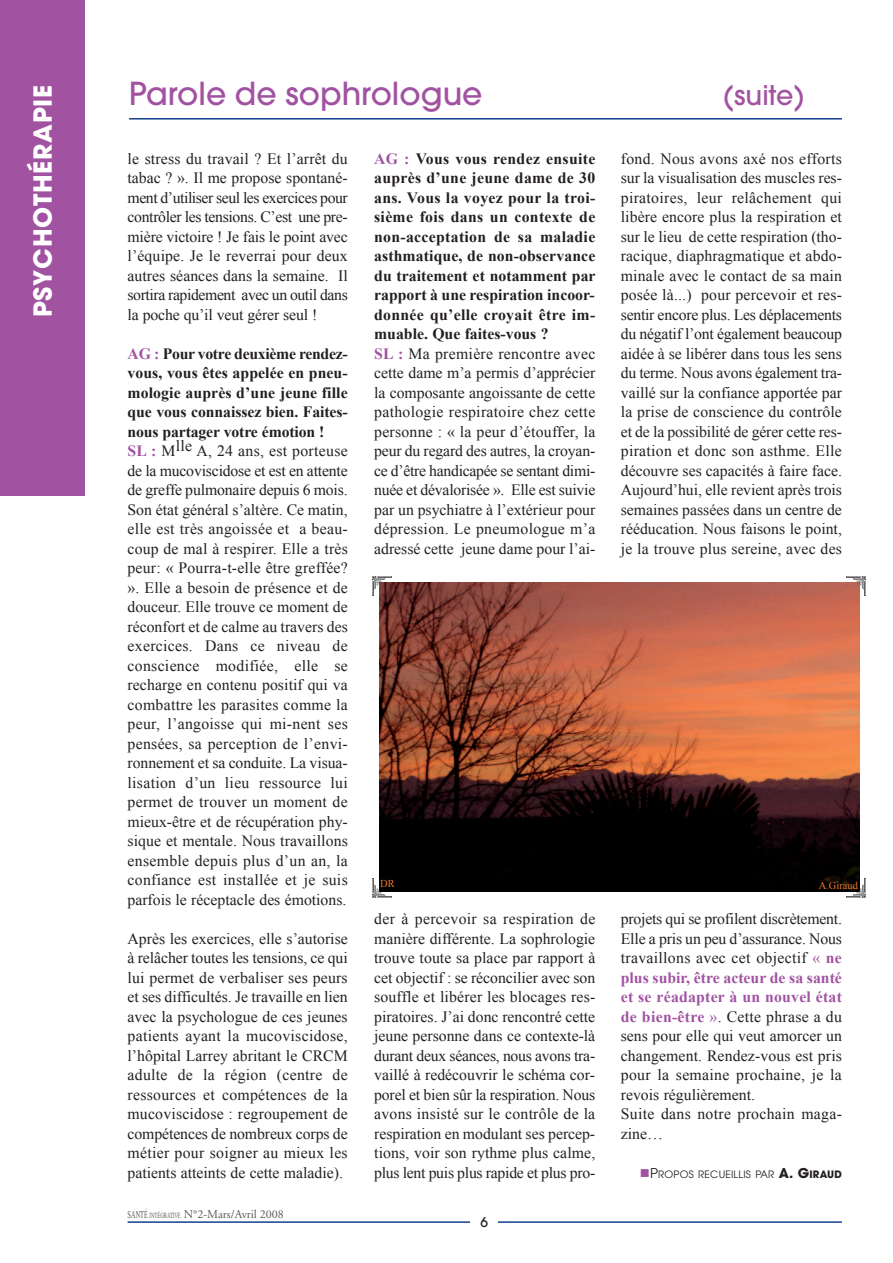
<style>
.page{position:relative;width:893px;height:1263px;background:#fff}
.page>*{position:absolute;margin:0;border:0;box-sizing:border-box;transform-origin:0 0}
.t1{font:500 31.5px "Avant Garde";color:#a153a1}
.t2{font:500 27px "Avant Garde";color:#a153a1}
.t3{font:700 24.75px "Avant Garde";letter-spacing:.03em;color:#fff}
.t4{font:15.75px/19.5px "Times New Roman";letter-spacing:.005em;color:#231f20;text-align:justify}
.t5{font:500 13.5px "Avant Garde";color:#231f20}
.t6{font:12px "Adobe Garamond";color:#57585a}
.t7{font:10.5px "Times New Roman";color:#f27927}
.t8{font:10.2px "Avant Garde";letter-spacing:.02em;color:#231f20}
.s1{font-weight:700;color:#a153a1}
.s2{font-weight:700}
.s3{font-family:"Times New Roman";font-size:10.5px}
.s4{font-family:"Times New Roman";font-size:7.8px}
.s5{color:#a153a1}
.s6{font-size:16.05px}
.s7{font-size:13.5px}
.s8{font-weight:700;font-size:13.5px}
</style>
<div class="page">
<div style="left:0;top:0;width:85px;height:495px;background:#a153a1"></div>
<hr style="left:128px;top:1221px;width:714px;height:2px;background:#13418e">
<div style="left:470px;top:1207px;width:28px;height:28px;background:#fff"></div>
<hr style="left:129px;top:118px;width:713px;height:2px;background:#13418e">
<img style="left:379px;top:582px;width:480px;height:309px">
<img style="left:373px;top:576px;width:19px;height:19px">
<img style="left:846px;top:576px;width:19px;height:19px">
<svg style="left:859px;top:595px;width:6px;height:283px"></svg>
<img style="left:846px;top:878px;width:19px;height:19px">
<svg style="left:392px;top:891px;width:454px;height:1px"></svg>
<img style="left:373px;top:878px;width:19px;height:19px">
<h3 class="t3" style="left:33px;top:317px;width:234px;rotate:-90deg">PSYCHOTHÉRAPIE</h3>
<h1 class="t1" style="left:129px;top:82px;width:355px">Parole de sophrologue</h1>
<h2 class="t2" style="left:723px;top:85px;width:83px">(suite)</h2>
<p class="t4" style="left:621px;top:149px;width:223px">fond. Nous avons axé nos efforts sur la visualisation des muscles res&shy;piratoires, leur relâchement qui libère encore plus la respiration et sur le lieu de cette respiration (tho&shy;racique, diaphragmatique et abdo&shy;minale avec le contact de sa main posée là...) pour percevoir et res&shy;sentir encore plus. Les déplacements du négatif l’ont également beaucoup aidée à se libérer dans tous les sens du terme. Nous avons également tra&shy;vaillé sur la confiance apportée par la prise de conscience du contrôle et de la possibilité de gérer cette res&shy;piration et donc son asthme. Elle découvre ses capacités à faire face.<br>Aujourd’hui, elle revient après trois semaines passées dans un centre de rééducation. Nous faisons le point, je la trouve plus sereine, avec des</p>
<p class="t4" style="left:128px;top:149px;width:222px">le stress du travail ? Et l’arrêt du tabac ? ». Il me propose spontané&shy;ment d’utiliser seul les exercices pour contrôler les tensions. C’est une pre&shy;mière victoire ! Je fais le point avec l’équipe. Je le reverrai pour deux autres séances dans la semaine. Il sortira rapidement avec un outil dans la poche qu’il veut gérer seul !</p>
<p class="t4" style="left:128px;top:344px;width:222px;text-align:left"><span class="s1">AG :</span> <span class="s2">Pour votre deuxième rendez&shy;vous, vous êtes appelée en pneu&shy;mologie auprès d’une jeune fille que vous connaissez bien. Faites&shy;nous partager votre émotion !<br></span><span class="s1">SL :</span> Mlle A, 24 ans, est porteuse de la mucoviscidose et est en attente de greffe pulmonaire depuis 6 mois.<br>Son état général s’altère. Ce matin, elle est très angoissée et a beau&shy;coup de mal à respirer. Elle a très peur: « Pourra-t-elle être greffée? ». Elle a besoin de présence et de douceur. Elle trouve ce moment de réconfort et de calme au travers des exercices. Dans ce niveau de conscience modifiée, elle se recharge en contenu positif qui va combattre les parasites comme la peur, l’angoisse qui mi-nent ses pensées, sa perception de l’envi&shy;ronnement et sa conduite. La visua&shy;lisation d’un lieu ressource lui permet de trouver un moment de mieux-être et de récupération phy&shy;sique et mentale. Nous travaillons ensemble depuis plus d’un an, la confiance est installée et je suis parfois le réceptacle des émotions.</p>
<p class="t4" style="left:127px;top:929px;width:222px">Après les exercices, elle s’autorise à relâcher toutes les tensions, ce qui lui permet de verbaliser ses peurs et ses difficultés. Je travaille en lien avec la psychologue de ces jeunes patients ayant la mucoviscidose, l’hôpital Larrey abritant le CRCM adulte de la région (centre de ressources et compétences de la mucoviscidose : regroupement de compétences de nombreux corps de métier pour soigner au mieux les patients atteints de cette maladie).</p>
<p class="t6" style="left:128px;top:1209px;width:158px"><span class="s3">SANTÉ</span> <span class="s4">INTÉGRATIVE</span> N°2-Mars/Avril 2008</p>
<p class="t4" style="left:374px;top:149px;width:223px;text-align:left"><span class="s1">AG :</span> <span class="s2">Vous vous rendez ensuite auprès d’une jeune dame de 30 ans. Vous la voyez pour la troi&shy;sième fois dans un contexte de non-acceptation de sa maladie asthmatique, de non-observance du traitement et notamment par rapport à une respiration incoor&shy;donnée qu’elle croyait être im&shy;muable. Que faites-vous ?<br></span><span class="s1">SL :</span> Ma première rencontre avec cette dame m’a permis d’apprécier la composante angoissante de cette pathologie respiratoire chez cette personne : « la peur d’étouffer, la peur du regard des autres, la croyan&shy;ce d’être handicapée se sentant dimi&shy;nuée et dévalorisée ». Elle est suivie par un psychiatre à l’extérieur pour dépression. Le pneumologue m’a adressé cette jeune dame pour l’ai-</p>
<p class="t7" style="left:380px;top:877px;width:16px">DR</p>
<p class="t7" style="left:819px;top:879px;width:41px">A.Giraud</p>
<p class="t4" style="left:621px;top:909px;width:223px;text-align:left">projets qui se profilent discrètement.<br>Elle a pris un peu d’assurance. Nous travaillons avec cet objectif <span class="s5">«</span> <span class="s1">ne plus subir, être acteur de sa santé et se réadapter à un nouvel état de bien-être</span> <span class="s5">»</span>. Cette phrase a du sens pour elle qui veut amorcer un changement. Rendez-vous est pris pour la semaine prochaine, je la revois régulièrement.<br>Suite dans notre prochain maga&shy;zine<span class="s6">…</span></p>
<p class="t8" style="left:640px;top:1170px;width:204px"><span class="s5">■</span><span class="s7">P</span>ROPOS RECUEILLIS PAR <span class="s8">A. G</span><span class="s2">IRAUD</span></p>
<p class="t4" style="left:374px;top:909px;width:223px">der à percevoir sa respiration de manière différente. La sophrologie trouve toute sa place par rapport à cet objectif : se réconcilier avec son souffle et libérer les blocages res&shy;piratoires. J’ai donc rencontré cette jeune personne dans ce contexte-là durant deux séances, nous avons tra&shy;vaillé à redécouvrir le schéma cor&shy;porel et bien sûr la respiration. Nous avons insisté sur le contrôle de la respiration en modulant ses percep&shy;tions, voir son rythme plus calme, plus lent puis plus rapide et plus pro-</p>
<p class="t5" style="left:480px;top:1216px;width:9px">6</p>
</div>
